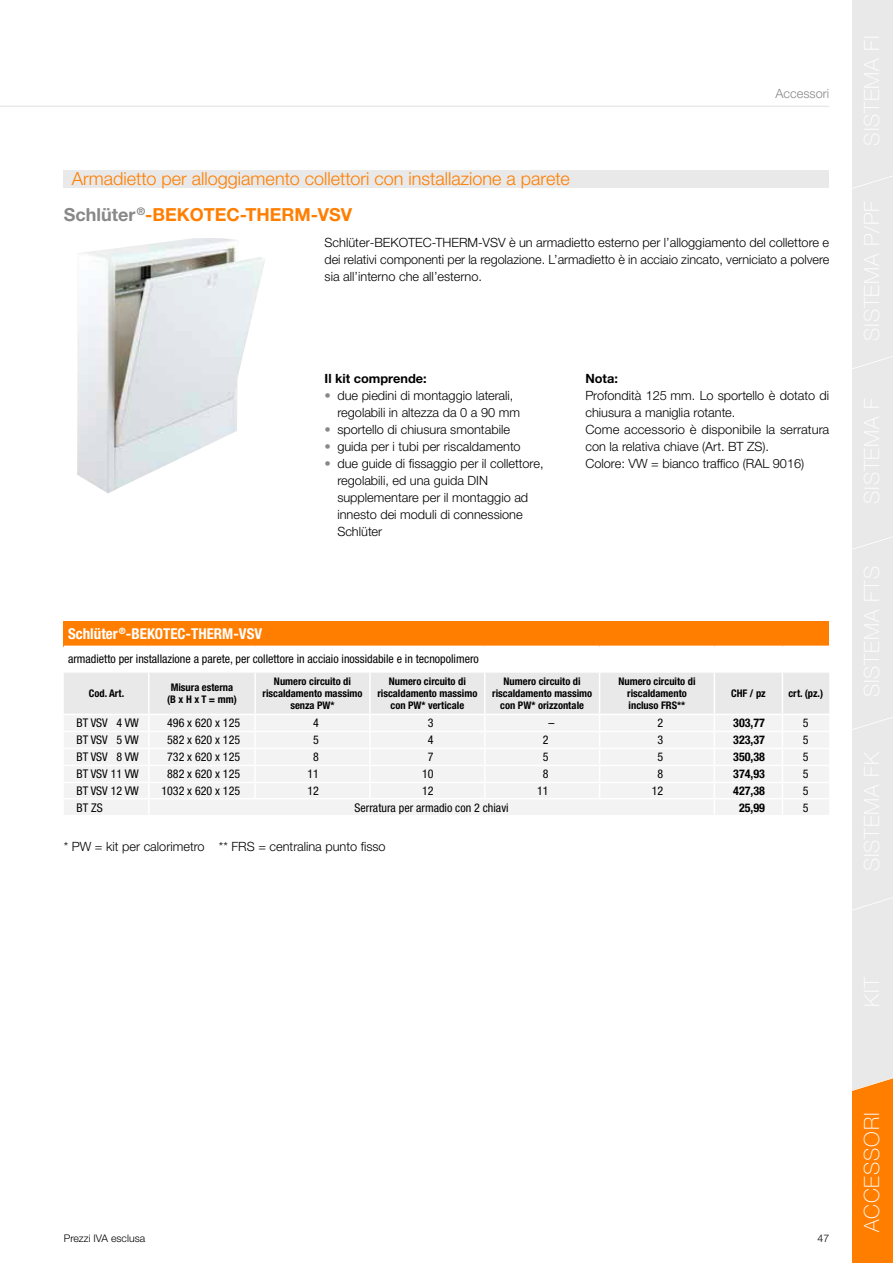
<style>
.page{position:relative;width:893px;height:1263px;background:#fff}
.page>*{position:absolute;margin:0;border:0;box-sizing:border-box;transform-origin:0 0}
.t1{font:100 21px "Helvetica Neue LT Pro";letter-spacing:.04em;color:#fff}
.t2{font:300 18px "Helvetica Neue LTW1 G";color:#ff7e00}
.t3{font:700 18px "Helvetica Neue LTW1 G";color:#ff7e00}
.t4{font:700 condensed 15px "Helvetica Neue LTW1 G";color:#fff}
.t5{font:300 12.75px/17px "Helvetica Neue LTW1 G";color:#000}
.t6{font:700 12.75px "Helvetica Neue LTW1 G";color:#000}
.t7{font:300 12.75px "Helvetica Neue LTW1 G";color:#898888}
.t8{font:condensed 12px "Helvetica Neue LTW1 G";color:#000}
.t9{font:700 condensed 12px "Helvetica Neue LTW1 G";color:#000}
.t10{font:700 condensed 10.5px/12px "Helvetica Neue LTW1 G";color:#000;text-align:center}
.t11{font:300 10.5px "Helvetica Neue LTW1 G";color:#000}
.s1{color:#898888}
</style>
<div class="page">
<hr style="left:0;top:106px;width:829px;height:1px;background:#e9e9e9">
<img style="left:77px;top:238px;width:188px;height:255px">
<div style="left:64px;top:170px;width:765px;height:17px;background:#e9e9e9"></div>
<div style="left:64px;top:621px;width:765px;height:25px;background:#ff7e00"></div>
<svg style="left:64px;top:673px;width:765px;height:142px"></svg>
<svg style="left:852px;top:0;width:41px;height:1263px"></svg>
<h2 class="t2" style="left:72px;top:168px;width:499px">Armadietto per alloggiamento collettori con installazione a parete</h2>
<p class="t7" style="left:776px;top:86px;width:55px">Accessori</p>
<h2 class="t3" style="left:64px;top:204px;width:290px"><span class="s1">Schlüter</span> <sup>®</sup>-BEKOTEC-THERM-VSV</h2>
<p class="t5" style="left:325px;top:234px;width:506px;text-align:justify">Schlüter-BEKOTEC-THERM-VSV è un armadietto esterno per l’alloggiamento del collettore e dei relativi componenti per la regolazione. L’armadietto è in acciaio zincato, verniciato a polvere sia all’interno che all’esterno.</p>
<p class="t6" style="left:325px;top:370px;width:104px">Il kit comprende:</p>
<p class="t5" style="left:337px;top:387px;width:184px;text-indent:-13px"><span class="s1">•</span> due piedini di montaggio laterali, regolabili in altezza da 0 a 90 mm</p>
<p class="t5" style="left:325px;top:421px;width:187px"><span class="s1">•</span> sportello di chiusura smontabile</p>
<p class="t5" style="left:325px;top:438px;width:198px"><span class="s1">•</span> guida per i tubi per riscaldamento</p>
<p class="t5" style="left:337px;top:455px;width:208px;text-indent:-13px"><span class="s1">•</span> due guide di fissaggio per il collettore, regolabili, ed una guida DIN supplementare per il montaggio ad innesto dei moduli di connessione<br>Schlüter</p>
<p class="t6" style="left:585px;top:370px;width:34px">Nota:</p>
<p class="t5" style="left:585px;top:387px;width:245px">Profondità 125 mm. Lo sportello è dotato di chiusura a maniglia rotante.<br>Come accessorio è disponibile la serratura con la relativa chiave (Art. BT ZS).<br>Colore: VW = bianco traffico (RAL 9016)</p>
<p class="t4" style="left:68px;top:625px;width:196px">Schlüter <sup>®</sup>-BEKOTEC-THERM-VSV</p>
<p class="t8" style="left:68px;top:652px;width:412px">armadietto per installazione a parete, per collettore in acciaio inossidabile e in tecnopolimero</p>
<p class="t10" style="left:89px;top:687px;width:37px">Cod. Art.</p>
<p class="t10" style="left:167px;top:681px;width:71px">Misura esterna (BxHxT=mm)</p>
<p class="t10" style="left:263px;top:675px;width:102px">Numero circuito di riscaldamento massimo senza PW*</p>
<p class="t10" style="left:377px;top:675px;width:102px">Numero circuito di riscaldamento massimo con PW* verticale</p>
<p class="t10" style="left:492px;top:675px;width:102px">Numero circuito di riscaldamento massimo con PW* orizzontale</p>
<p class="t10" style="left:618px;top:675px;width:79px">Numero circuito di riscaldamento incluso FRS**</p>
<p class="t10" style="left:731px;top:687px;width:36px">CHF / pz</p>
<p class="t10" style="left:788px;top:687px;width:36px">crt. (pz.)</p>
<p class="t8" style="left:77px;top:716px;width:64px">BT VSV 4 VW</p>
<p class="t8" style="left:167px;top:716px;width:75px">496 x 620 x 125</p>
<p class="t8" style="left:313px;top:716px;width:7px">4</p>
<p class="t8" style="left:428px;top:716px;width:7px">3</p>
<p class="t8" style="left:549px;top:716px;width:7px">–</p>
<p class="t8" style="left:658px;top:716px;width:7px">2</p>
<p class="t9" style="left:733px;top:716px;width:33px">303,77</p>
<p class="t8" style="left:803px;top:716px;width:7px">5</p>
<p class="t8" style="left:77px;top:733px;width:64px">BT VSV 5 VW</p>
<p class="t8" style="left:167px;top:733px;width:75px">582 x 620 x 125</p>
<p class="t8" style="left:313px;top:733px;width:7px">5</p>
<p class="t8" style="left:428px;top:733px;width:7px">4</p>
<p class="t8" style="left:543px;top:733px;width:7px">2</p>
<p class="t8" style="left:658px;top:733px;width:7px">3</p>
<p class="t9" style="left:733px;top:733px;width:33px">323,37</p>
<p class="t8" style="left:803px;top:733px;width:7px">5</p>
<p class="t8" style="left:77px;top:750px;width:64px">BT VSV 8 VW</p>
<p class="t8" style="left:167px;top:750px;width:75px">732 x 620 x 125</p>
<p class="t8" style="left:313px;top:750px;width:7px">8</p>
<p class="t8" style="left:428px;top:750px;width:7px">7</p>
<p class="t8" style="left:543px;top:750px;width:7px">5</p>
<p class="t8" style="left:658px;top:750px;width:7px">5</p>
<p class="t9" style="left:733px;top:750px;width:33px">350,38</p>
<p class="t8" style="left:803px;top:750px;width:7px">5</p>
<p class="t8" style="left:77px;top:767px;width:64px">BT VSV 11 VW</p>
<p class="t8" style="left:167px;top:767px;width:75px">882 x 620 x 125</p>
<p class="t8" style="left:307px;top:767px;width:13px">11</p>
<p class="t8" style="left:422px;top:767px;width:13px">10</p>
<p class="t8" style="left:543px;top:767px;width:7px">8</p>
<p class="t8" style="left:658px;top:767px;width:7px">8</p>
<p class="t9" style="left:733px;top:767px;width:33px">374,93</p>
<p class="t8" style="left:803px;top:767px;width:7px">5</p>
<p class="t8" style="left:77px;top:784px;width:64px">BT VSV 12 VW</p>
<p class="t8" style="left:161px;top:784px;width:80px">1032 x 620 x 125</p>
<p class="t8" style="left:307px;top:784px;width:13px">12</p>
<p class="t8" style="left:422px;top:784px;width:13px">12</p>
<p class="t8" style="left:537px;top:784px;width:13px">11</p>
<p class="t8" style="left:652px;top:784px;width:13px">12</p>
<p class="t9" style="left:733px;top:784px;width:33px">427,38</p>
<p class="t8" style="left:803px;top:784px;width:7px">5</p>
<p class="t8" style="left:77px;top:800px;width:28px">BT ZS</p>
<p class="t8" style="left:355px;top:801px;width:156px">Serratura per armadio con 2 chiavi</p>
<p class="t9" style="left:739px;top:800px;width:27px">25,99</p>
<p class="t8" style="left:803px;top:800px;width:7px">5</p>
<p class="t5" style="left:64px;top:837px;width:323px">* PW = kit per calorimetro ** FRS = centralina punto fisso</p>
<p class="t11" style="left:64px;top:1231px;width:83px">Prezzi IVA esclusa</p>
<p class="t11" style="left:817px;top:1231px;width:13px">47</p>
<h1 class="t1" style="left:860px;top:1232px;width:121px;rotate:-90deg">ACCESSORI</h1>
</div>
